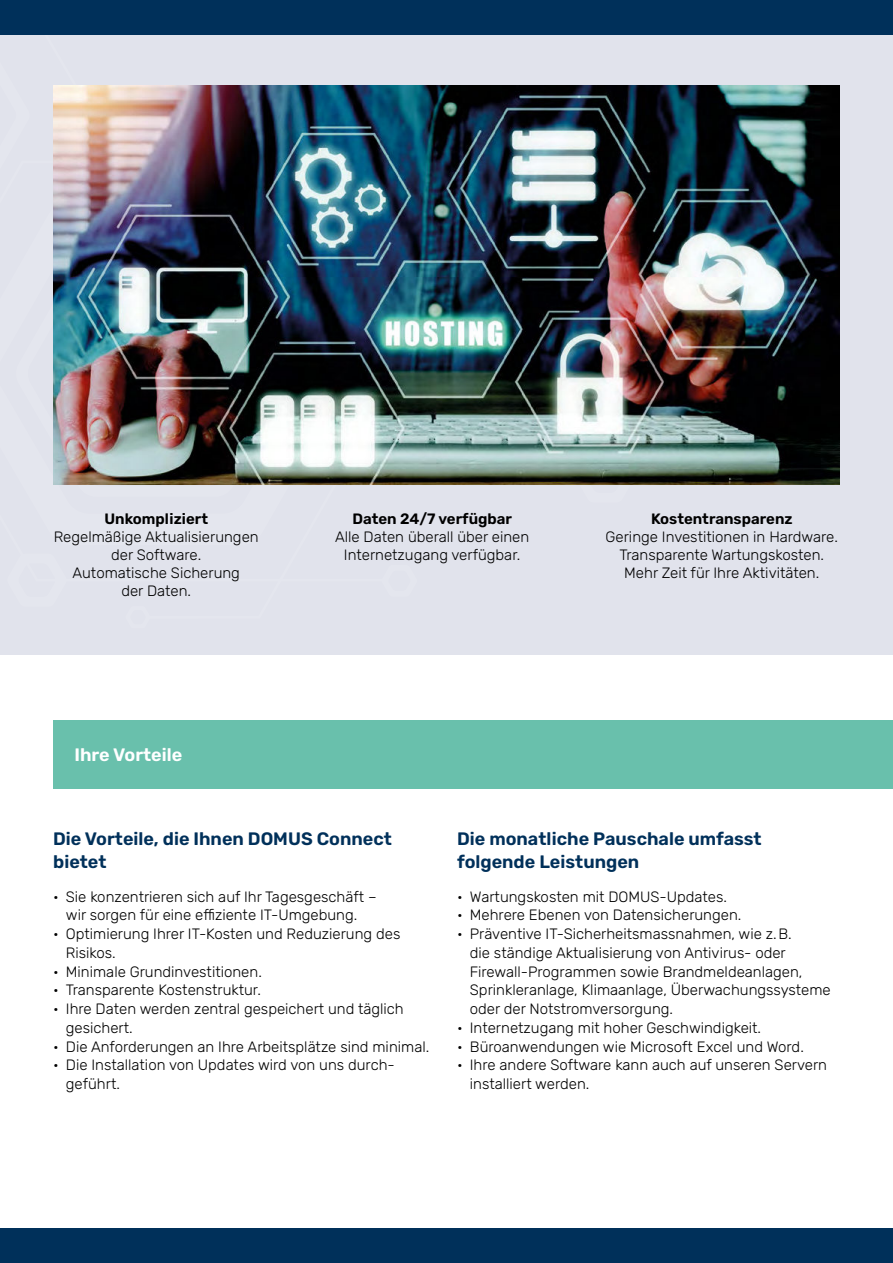
<style>
.page{position:relative;width:893px;height:1263px;background:#fff}
.page>*{position:absolute;margin:0;border:0;box-sizing:border-box;transform-origin:0 0}
.t1{font:600 18px/22.5px "Rubik";color:#00305a}
.t2{font:600 18px "Rubik";color:#fff}
.t3{font:300 15px/18.8px "Rubik";color:#000}
.t4{font:600 15px "Rubik";color:#000}
</style>
<div class="page">
<div style="left:0;top:0;width:893px;height:655px;background:#e1e3ec"></div>
<div style="left:0;top:1229px;width:893px;height:34px;background:#00305a"></div>
<div style="left:0;top:0;width:893px;height:34px;background:#00305a"></div>
<img style="left:53px;top:85px;width:787px;height:400px">
<div style="left:53px;top:721px;width:840px;height:68px;background:#69c0ac"></div>
<p class="t4" style="left:104px;top:511px;width:105px">Unkompliziert</p>
<p class="t3" style="left:54px;top:529px;width:206px;line-height:18px;text-align:center">Regelmäßige Aktualisierungen der Software.<br>Automatische Sicherung<br>der Daten.</p>
<p class="t2" style="left:74px;top:745px;width:109px">Ihre Vorteile</p>
<p class="t4" style="left:352px;top:511px;width:161px">Daten 24/7 verfügbar</p>
<p class="t3" style="left:335px;top:529px;width:196px;line-height:18px;text-align:center">Alle Daten überall über einen<br>Internetzugang verfügbar.</p>
<p class="t4" style="left:651px;top:511px;width:143px">Kostentransparenz</p>
<p class="t3" style="left:606px;top:529px;width:234px;line-height:18px;text-align:center">Geringe Investitionen in Hardware.<br>Transparente Wartungskosten.<br>Mehr Zeit für Ihre Aktivitäten.</p>
<p class="t1" style="left:53px;top:828px;width:340px">Die Vorteile, die Ihnen DOMUS Connect bietet</p>
<p class="t3" style="left:53px;top:887px;width:325px;text-align:center">• Sie konzentrieren sich auf Ihr Tagesgeschäft – wir sorgen für eine effiziente IT-Umgebung.</p>
<p class="t3" style="left:66px;top:925px;width:336px;text-indent:-13px">• Optimierung Ihrer IT-Kosten und Reduzierung des<br>Risikos.</p>
<p class="t3" style="left:53px;top:962px;width:210px">• Minimale Grundinvestitionen.</p>
<p class="t3" style="left:53px;top:981px;width:209px">• Transparente Kostenstruktur.</p>
<p class="t3" style="left:66px;top:1000px;width:339px;text-indent:-13px">• Ihre Daten werden zentral gespeichert und täglich gesichert.</p>
<p class="t3" style="left:53px;top:1037px;width:378px">• Die Anforderungen an Ihre Arbeitsplätze sind minimal.</p>
<p class="t3" style="left:66px;top:1056px;width:330px;text-indent:-13px">• Die Installation von Updates wird von uns durch&shy;geführt.</p>
<p class="t1" style="left:457px;top:828px;width:306px">Die monatliche Pauschale umfasst folgende Leistungen</p>
<p class="t3" style="left:457px;top:887px;width:271px">• Wartungskosten mit DOMUS-Updates.</p>
<p class="t3" style="left:457px;top:906px;width:286px">• Mehrere Ebenen von Datensicherungen.</p>
<p class="t3" style="left:470px;top:925px;width:362px;text-indent:-13px">• Präventive IT-Sicherheitsmassnahmen, wie z. B.<br>die ständige Aktualisierung von Antivirus- oder Firewall-Programmen sowie Brandmeldeanlagen, Sprinkleranlage, Klimaanlage, Überwachungssysteme oder der Notstromversorgung.</p>
<p class="t3" style="left:457px;top:1019px;width:306px">• Internetzugang mit hoher Geschwindigkeit.</p>
<p class="t3" style="left:457px;top:1037px;width:348px">• Büroanwendungen wie Microsoft Excel und Word.</p>
<p class="t3" style="left:470px;top:1056px;width:359px;text-indent:-13px">• Ihre andere Software kann auch auf unseren Servern installiert werden.</p>
</div>
